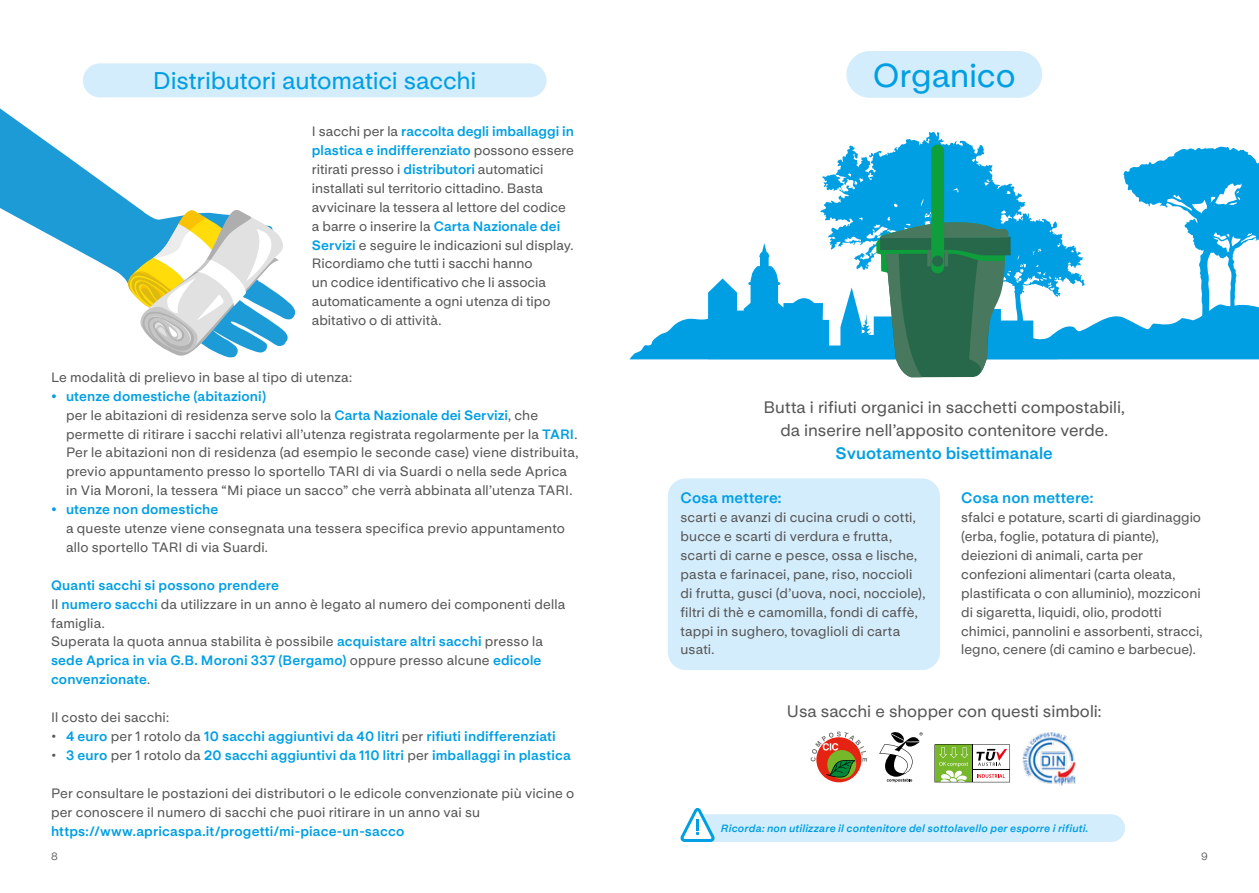
<style>
.page{position:relative;width:1259px;height:893px;background:#fff}
.page>*{position:absolute;margin:0;border:0;box-sizing:border-box;transform-origin:0 0}
.t1{font:500 33px "Life Sans";letter-spacing:-.005em;color:#009fe3}
.t2{font:500 24px "Life Sans";letter-spacing:-.005em;color:#009fe3}
.t3{font:500 16.5px/23.1px "Life Sans";color:#575756;text-align:center}
.t4{font:700 16.5px "Life Sans";letter-spacing:.005em;color:#009fe3}
.t5{font:700 15px "Life Sans";letter-spacing:.01em;color:#009fe3}
.t6{font:500 13.5px/18.9px "Life Sans";letter-spacing:.005em;color:#575756}
.t7{font:700 13.5px "Life Sans";letter-spacing:.01em;color:#009fe3}
.t8{font:italic 700 10.5px "Life Sans";letter-spacing:.015em;color:#009fe3}
.t9{font:10.5px "Life Sans";color:#575756}
.s1{font-weight:700;color:#009fe3}
.s2{font-weight:500;color:#575756}
</style>
<div class="page">
<svg style="left:630px;top:146px;width:629px;height:213px"></svg>
<div style="left:689px;top:814px;width:436px;height:28px;background:#d4edfc;border-radius:14px"></div>
<div style="left:668px;top:478px;width:272px;height:192px;background:#d4edfc;border-radius:18px"></div>
<div style="left:846px;top:51px;width:196px;height:47px;background:#d4edfc;border-radius:23px"></div>
<svg style="left:680px;top:808px;width:35px;height:34px"></svg>
<svg style="left:810px;top:731px;width:57px;height:49px"></svg>
<svg style="left:879px;top:732px;width:43px;height:50px"></svg>
<svg style="left:934px;top:744px;width:76px;height:38px"></svg>
<img style="left:1022px;top:732px;width:54px;height:54px">
<svg style="left:820px;top:131px;width:265px;height:246px"></svg>
<div style="left:931px;top:145px;width:13px;height:128px;background:#0e9e3c;border-radius:6px"></div>
<div style="left:932px;top:256px;width:11px;height:11px;background:#27684b;border-radius:50%"></div>
<div style="left:83px;top:63px;width:463px;height:34px;background:#d4edfc;border-radius:17px"></div>
<svg style="left:0;top:108px;width:296px;height:212px"></svg>
<svg style="left:125px;top:208px;width:163px;height:150px"></svg>
<h2 class="t2" style="left:153px;top:67px;width:325px">Distributori automatici sacchi</h2>
<p class="t6" style="left:312px;top:122px;width:264px">I sacchi per la <span class="s1">raccolta degli imballaggi in plastica e indifferenziato</span> possono essere ritirati presso i <span class="s1">distributori</span> automatici installati sul territorio cittadino. Basta avvicinare la tessera al lettore del codice a barre o inserire la <span class="s1">Carta Nazionale dei Servizi</span> e seguire le indicazioni sul display.<br>Ricordiamo che tutti i sacchi hanno<br>un codice identificativo che li associa automaticamente a ogni utenza di tipo abitativo o di attività.</p>
<p class="t6" style="left:51px;top:368px;width:303px">Le modalità di prelievo in base al tipo di utenza:</p>
<p class="t6" style="left:66px;top:387px;width:514px;text-indent:-15px"><span class="s1">• utenze domestiche (abitazioni)<br></span>per le abitazioni di residenza serve solo la <span class="s1">Carta Nazionale dei Servizi</span>, che permette di ritirare i sacchi relativi all’utenza registrata regolarmente per la <span class="s1">TARI</span>.<br>Per le abitazioni non di residenza (ad esempio le seconde case) viene distribuita, previo appuntamento presso lo sportello TARI di via Suardi o nella sede Aprica in Via Moroni, la tessera “Mi piace un sacco” che verrà abbinata all’utenza TARI.</p>
<p class="t7" style="left:51px;top:502px;width:169px">• utenze non domestiche</p>
<p class="t6" style="left:66px;top:519px;width:500px">a queste utenze viene consegnata una tessera specifica previo appuntamento allo sportello TARI di via Suardi.</p>
<p class="t6" style="left:51px;top:576px;width:516px"><span class="s1">Quanti sacchi si possono prendere<br></span>Il <span class="s1">numero sacchi</span> da utilizzare in un anno è legato al numero dei componenti della famiglia.<br>Superata la quota annua stabilita è possibile <span class="s1">acquistare altri sacchi</span> presso la <span class="s1">sede Aprica in via G.B. Moroni 337 (Bergamo)</span> oppure presso alcune <span class="s1">edicole convenzionate</span>.</p>
<p class="t6" style="left:51px;top:708px;width:119px">Il costo dei sacchi:</p>
<p class="t7" style="left:51px;top:729px;width:506px"><span class="s2">•</span> 4 euro <span class="s2">per 1 rotolo da</span> 10 sacchi aggiuntivi da 40 litri <span class="s2">per</span> rifiuti indifferenziati</p>
<p class="t7" style="left:51px;top:747px;width:521px"><span class="s2">•</span> 3 euro <span class="s2">per 1 rotolo da</span> 20 sacchi aggiuntivi da 110 litri <span class="s2">per</span> imballaggi in plastica</p>
<p class="t6" style="left:51px;top:784px;width:525px">Per consultare le postazioni dei distributori o le edicole convenzionate più vicine o per conoscere il numero di sacchi che puoi ritirare in un anno vai su</p>
<p class="t7" style="left:51px;top:823px;width:355px">https://www.apricaspa.it/progetti/mi-piace-un-sacco</p>
<h1 class="t1" style="left:873px;top:56px;width:144px">Organico</h1>
<p class="t3" style="left:763px;top:396px;width:363px">Butta i rifiuti organici in sacchetti compostabili, da inserire nell’apposito contenitore verde.</p>
<p class="t4" style="left:835px;top:444px;width:219px">Svuotamento bisettimanale</p>
<p class="t5" style="left:680px;top:489px;width:102px">Cosa mettere:</p>
<p class="t6" style="left:680px;top:508px;width:246px">scarti e avanzi di cucina crudi o cotti, bucce e scarti di verdura e frutta, scarti di carne e pesce, ossa e lische, pasta e farinacei, pane, riso, noccioli di frutta, gusci (d’uova, noci, nocciole), filtri di thè e camomilla, fondi di caffè, tappi in sughero, tovaglioli di carta usati.</p>
<p class="t5" style="left:961px;top:489px;width:134px">Cosa non mettere:</p>
<p class="t6" style="left:961px;top:508px;width:243px">sfalci e potature, scarti di giardinaggio (erba, foglie, potatura di piante), deiezioni di animali, carta per confezioni alimentari (carta oleata, plastificata o con alluminio), mozziconi di sigaretta, liquidi, olio, prodotti chimici, pannolini e assorbenti, stracci, legno, cenere (di camino e barbecue).</p>
<p class="t3" style="left:787px;top:700px;width:316px">Usa sacchi e shopper con questi simboli:</p>
<p class="t8" style="left:721px;top:822px;width:369px">Ricorda: non utilizzare il contenitore del sottolavello per esporre i rifiuti.</p>
<p class="t9" style="left:51px;top:851px;width:8px">8</p>
<p class="t9" style="left:1201px;top:851px;width:8px">9</p>
</div>
